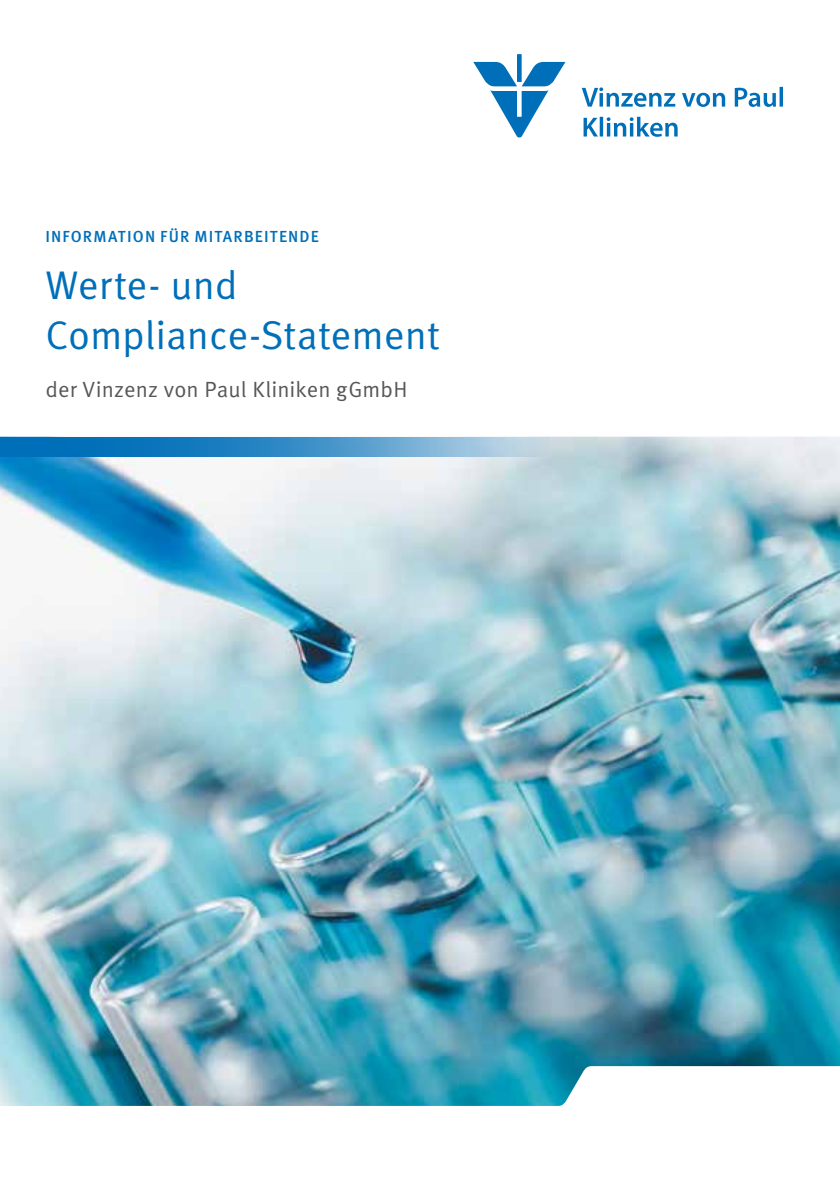
<style>
.page{position:relative;width:840px;height:1191px;background:#fff}
.page>*{position:absolute;margin:0;border:0;box-sizing:border-box;transform-origin:0 0}
.t1{font:40px/50px "Meta Pro Norm";letter-spacing:-.005em;color:#006fb9}
.t2{font:22px "Meta Pro Norm";letter-spacing:.005em;color:#575756}
.t3{font:500 16px "Meta Pro";letter-spacing:.07em;color:#006fb9}
</style>
<div class="page">
<img style="left:0;top:437px;width:839px;height:669px">
<svg style="left:0;top:437px;width:548px;height:19px;background:#4293c8"></svg>
<svg style="left:473px;top:54px;width:309px;height:83px"></svg>
<p class="t3" style="left:45px;top:224px;width:275px">INFORMATION FÜR MITARBEITENDE</p>
<h1 class="t1" style="left:45px;top:257px;width:396px">Werte- und<br>Compliance-Statement</h1>
<p class="t2" style="left:45px;top:373px;width:363px">der Vinzenz von Paul Kliniken gGmbH</p>
</div>
